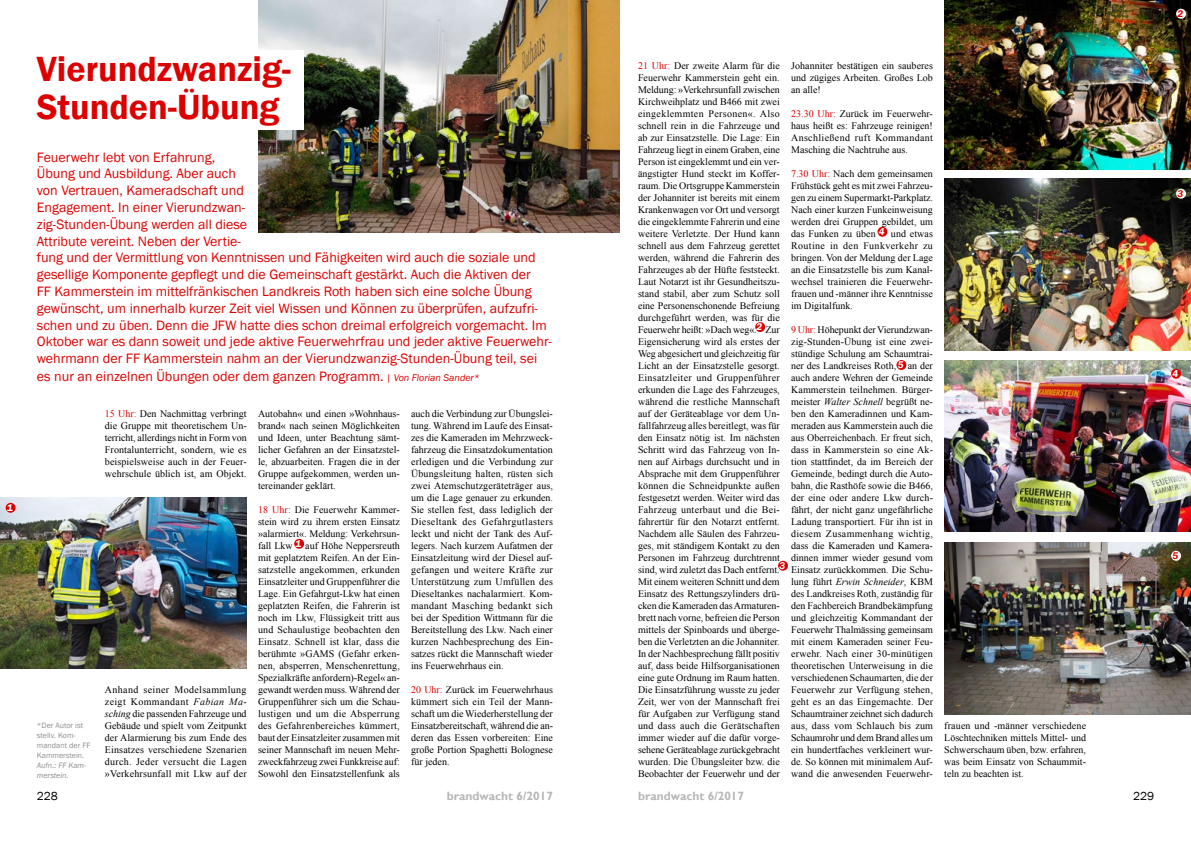
<style>
.page{position:relative;width:1191px;height:842px;background:#fff}
.page>*{position:absolute;margin:0;border:0;box-sizing:border-box;transform-origin:0 0}
.t1{font:600 36px/38px "Franklin Gothic";color:#dc0000}
.t2{font:14px/16.9px "Franklin Gothic";color:#dc0000}
.t3{font:700 12px "Gill Sans";color:#b6b7b6}
.t4{font:12px "Franklin Gothic";color:#000}
.t5{font:10px/12px "Times New Roman";color:#000;text-align:justify}
.t6{font:600 10px "Franklin Gothic";color:#fff}
.t7{font:600 10px "Franklin Gothic";color:#dc0000}
.t8{font:8px/10px "Franklin Gothic";color:#8f908e}
.t9{font:italic 8px/10px "Franklin Gothic";color:#8f908e}
.s1{font-style:italic;font-size:10px}
.s2{color:#dc0000}
.s3{font-style:italic}
</style>
<div class="page">
<img style="left:258px;top:0;width:361px;height:232px">
<div style="left:247px;top:50px;width:56px;height:80px;background:#fff"></div>
<img style="left:944px;top:0;width:247px;height:169px">
<img style="left:944px;top:179px;width:247px;height:171px">
<img style="left:0;top:497px;width:247px;height:172px">
<img style="left:944px;top:360px;width:247px;height:171px">
<img style="left:944px;top:543px;width:247px;height:171px">
<div style="left:6px;top:503px;width:10px;height:10px;background:#dc0000;border-radius:50%"></div>
<div style="left:1171px;top:551px;width:10px;height:10px;background:#fff;border-radius:50%"></div>
<div style="left:1176px;top:9px;width:10px;height:10px;background:#fff;border-radius:50%"></div>
<div style="left:1176px;top:189px;width:10px;height:10px;background:#fff;border-radius:50%"></div>
<div style="left:1171px;top:369px;width:10px;height:10px;background:#dc0000;border-radius:50%"></div>
<div style="left:294px;top:539px;width:10px;height:10px;background:#dc0000;border-radius:50%"></div>
<div style="left:755px;top:322px;width:10px;height:10px;background:#dc0000;border-radius:50%"></div>
<div style="left:778px;top:561px;width:10px;height:10px;background:#dc0000;border-radius:50%"></div>
<div style="left:877px;top:227px;width:10px;height:10px;background:#dc0000;border-radius:50%"></div>
<div style="left:896px;top:360px;width:10px;height:10px;background:#dc0000;border-radius:50%"></div>
<p class="t6" style="left:7px;top:501px;width:9px">1</p>
<h1 class="t1" style="left:37px;top:50px;width:256px">Vierundzwanzig-<br>Stunden-Übung</h1>
<p class="t2" style="left:37px;top:149px;width:516px">Feuerwehr lebt von Erfahrung,<br>Übung und Ausbildung. Aber auch<br>von Vertrauen, Kameradschaft und<br>Engagement. In einer Vierundzwan-<br>zig-Stunden-Übung werden all diese<br>Attribute vereint. Neben der Vertie-<br>fung und der Vermittlung von Kenntnissen und Fähigkeiten wird auch die soziale und gesellige Komponente gepflegt und die Gemeinschaft gestärkt. Auch die Aktiven der<br>FF Kammerstein im mittelfränkischen Landkreis Roth haben sich eine solche Übung gewünscht, um innerhalb kurzer Zeit viel Wissen und Können zu überprüfen, aufzufri&shy;schen und zu üben. Denn die JFW hatte dies schon dreimal erfolgreich vorgemacht. Im Oktober war es dann soweit und jede aktive Feuerwehrfrau und jeder aktive Feuerwehr&shy;wehrmann der FF Kammerstein nahm an der Vierundzwanzig-Stunden-Übung teil, sei es nur an einzelnen Übungen oder dem ganzen Programm. <span class="s1">| Von Florian Sander*</span></p>
<p class="t8" style="left:37px;top:720px;width:55px">*Der Autor ist stellv. Kom&shy;mandant der FF<br>Kammerstein.</p>
<p class="t9" style="left:37px;top:760px;width:51px">Aufn.: FF Kam&shy;merstein.</p>
<p class="t5" style="left:105px;top:407px;width:143px"><span class="s2">15 Uhr:</span> Den Nachmittag verbringt die Gruppe mit theoretischem Un&shy;terricht, allerdings nicht in Form von Frontalunterricht, sondern, wie es beispielsweise auch in der Feuer&shy;wehrschule üblich ist, am Objekt.</p>
<p class="t5" style="left:105px;top:683px;width:143px">Anhand seiner Modelsammlung zeigt Kommandant <span class="s3">Fabian Ma&shy;sching</span> die passenden Fahrzeuge und Gebäude und spielt vom Zeitpunkt der Alarmierung bis zum Ende des Einsatzes verschiedene Szenarien durch. Jeder versucht die Lagen »Verkehrsunfall mit Lkw auf der</p>
<p class="t5" style="left:258px;top:407px;width:143px">Autobahn« und einen »Wohnhaus&shy;brand« nach seinen Möglichkeiten und Ideen, unter Beachtung sämt&shy;licher Gefahren an der Einsatzstel&shy;le, abzuarbeiten. Fragen die in der Gruppe aufgekommen, werden un&shy;tereinander geklärt.</p>
<p class="t5" style="left:258px;top:503px;width:143px"><span class="s2">18 Uhr:</span> Die Feuerwehr Kammer&shy;stein wird zu ihrem ersten Einsatz »alarmiert«. Meldung: Verkehrsun&shy;fall Lkw auf Höhe Neppersreuth mit geplatztem Reifen. An der Ein&shy;satzstelle angekommen, erkunden Einsatzleiter und Gruppenführer die Lage. Ein Gefahrgut-Lkw hat einen geplatzten Reifen, die Fahrerin ist noch im Lkw, Flüssigkeit tritt aus und Schaulustige beobachten den Einsatz. Schnell ist klar, dass die berühmte »GAMS (Gefahr erken&shy;nen, absperren, Menschenrettung, Spezialkräfte anfordern)-Regel« an&shy;gewandt werden muss. Während der Gruppenführer sich um die Schau&shy;lustigen und um die Absperrung des Gefahrenbereiches kümmert, baut der Einsatzleiter zusammen mit seiner Mannschaft im neuen Mehr&shy;zweckfahrzeug zwei Funkkreise auf:<br>Sowohl den Einsatzstellenfunk als</p>
<p class="t6" style="left:295px;top:537px;width:9px">1</p>
<p class="t5" style="left:411px;top:407px;width:143px">auch die Verbindung zur Übungslei&shy;tung. Während im Laufe des Einsat&shy;zes die Kameraden im Mehrzweck&shy;fahrzeug die Einsatzdokumentation erledigen und die Verbindung zur Übungsleitung halten, rüsten sich zwei Atemschutzgeräteträger aus, um die Lage genauer zu erkunden.<br>Sie stellen fest, dass lediglich der Dieseltank des Gefahrgutlasters leckt und nicht der Tank des Auf&shy;legers. Nach kurzem Aufatmen der Einsatzleitung wird der Diesel auf&shy;gefangen und weitere Kräfte zur Unterstützung zum Umfüllen des Dieseltankes nachalarmiert. Kom&shy;mandant Masching bedankt sich bei der Spedition Wittmann für die Bereitstellung des Lkw. Nach einer kurzen Nachbesprechung des Ein&shy;satzes rückt die Mannschaft wieder ins Feuerwehrhaus ein.</p>
<p class="t5" style="left:411px;top:683px;width:143px"><span class="s2">20 Uhr:</span> Zurück im Feuerwehrhaus kümmert sich ein Teil der Mann&shy;schaft um die Wiederherstellung der Einsatzbereitschaft, während die an&shy;deren das Essen vorbereiten: Eine große Portion Spaghetti Bolognese für jeden.</p>
<p class="t5" style="left:638px;top:59px;width:143px"><span class="s2">21 Uhr:</span> Der zweite Alarm für die Feuerwehr Kammerstein geht ein.<br>Meldung: »Verkehrsunfall zwischen Kirchweihplatz und B466 mit zwei eingeklemmten Personen«. Also schnell rein in die Fahrzeuge und ab zur Einsatzstelle. Die Lage: Ein Fahrzeug liegt in einem Graben, eine Person ist eingeklemmt und ein ver&shy;ängstigter Hund steckt im Koffer&shy;raum. Die Ortsgruppe Kammerstein der Johanniter ist bereits mit einem Krankenwagen vor Ort und versorgt die eingeklemmte Fahrerin und eine weitere Verletzte. Der Hund kann schnell aus dem Fahrzeug gerettet werden, während die Fahrerin des Fahrzeuges ab der Hüfte feststeckt.<br>Laut Notarzt ist ihr Gesundheitszu&shy;stand stabil, aber zum Schutz soll eine Personenschonende Befreiung durchgeführt werden, was für die Feuerwehr heißt: »Dach weg«. Zur Eigensicherung wird als erstes der Weg abgesichert und gleichzeitig für Licht an der Einsatzstelle gesorgt.<br>Einsatzleiter und Gruppenführer erkunden die Lage des Fahrzeuges, während die restliche Mannschaft auf der Geräteablage vor dem Un&shy;fallfahrzeug alles bereitlegt, was für den Einsatz nötig ist. Im nächsten Schritt wird das Fahrzeug von In&shy;nen auf Airbags durchsucht und in Absprache mit dem Gruppenführer können die Schneidpunkte außen festgesetzt werden. Weiter wird das Fahrzeug unterbaut und die Bei&shy;fahrertür für den Notarzt entfernt.<br>Nachdem alle Säulen des Fahrzeu&shy;ges, mit ständigem Kontakt zu den Personen im Fahrzeug durchtrennt sind, wird zuletzt das Dach entfernt.<br>Mit einem weiteren Schnitt und dem Einsatz des Rettungszylinders drü&shy;cken die Kameraden das Armaturen&shy;brett nach vorne, befreien die Person mittels der Spinboards und überge&shy;ben die Verletzten an die Johanniter.<br>In der Nachbesprechung fällt positiv auf, dass beide Hilfsorganisationen eine gute Ordnung im Raum hatten.<br>Die Einsatzführung wusste zu jeder Zeit, wer von der Mannschaft frei für Aufgaben zur Verfügung stand und dass auch die Gerätschaften immer wieder auf die dafür vorge&shy;sehene Geräteablage zurückgebracht wurden. Die Übungsleiter bzw. die Beobachter der Feuerwehr und der</p>
<p class="t5" style="left:791px;top:59px;width:143px">Johanniter bestätigen ein sauberes und zügiges Arbeiten. Großes Lob an alle!</p>
<p class="t5" style="left:791px;top:107px;width:143px"><span class="s2">23.30 Uhr:</span> Zurück im Feuerwehr&shy;haus heißt es: Fahrzeuge reinigen!<br>Anschließend ruft Kommandant Masching die Nachtruhe aus.</p>
<p class="t5" style="left:791px;top:167px;width:143px"><span class="s2">7.30 Uhr:</span> Nach dem gemeinsamen Frühstück geht es mit zwei Fahrzeu&shy;gen zu einem Supermarkt-Parkplatz.<br>Nach einer kurzen Funkeinweisung werden drei Gruppen gebildet, um das Funken zu üben</p>
<p class="t6" style="left:878px;top:225px;width:9px">4</p>
<p class="t5" style="left:791px;top:227px;width:143px;text-indent:100px">und etwas Routine in den Funkverkehr zu bringen. Von der Meldung der Lage an die Einsatzstelle bis zum Kanal&shy;wechsel trainieren die Feuerwehr&shy;frauen und -männer ihre Kenntnisse im Digitalfunk.</p>
<p class="t5" style="left:791px;top:323px;width:143px"><span class="s2">9 Uhr:</span> Höhepunkt der Vierundzwan&shy;zig-Stunden-Übung ist eine zwei&shy;stündige Schulung am Schaumtrai&shy;ner des Landkreises Roth, an der auch andere Wehren der Gemeinde Kammerstein teilnehmen. Bürger&shy;meister <span class="s3">Walter Schnell</span> begrüßt ne&shy;ben den Kameradinnen und Kam&shy;meraden aus Kammerstein auch die aus Oberreichenbach. Er freut sich, dass in Kammerstein so eine Ak&shy;tion stattfindet, da im Bereich der Gemeinde, bedingt durch die Auto&shy;bahn, die Rasthöfe sowie die B466, der eine oder andere Lkw durch&shy;fährt, der nicht ganz ungefährliche Ladung transportiert. Für ihn ist in diesem Zusammenhang wichtig, dass die Kameraden und Kamera&shy;dinnen immer wieder gesund vom Einsatz zurückkommen. Die Schu&shy;lung führt <span class="s3">Erwin Schneider</span>, KBM des Landkreises Roth, zuständig für den Fachbereich Brandbekämpfung und gleichzeitig Kommandant der Feuerwehr Thalmässing gemeinsam mit einem Kameraden seiner Feu&shy;erwehr. Nach einer 30-minütigen theoretischen Unterweisung in die verschiedenen Schaumarten, die der Feuerwehr zur Verfügung stehen, geht es an das Eingemachte. Der Schaumtrainer zeichnet sich dadurch aus, dass vom Schlauch bis zum Schaumrohr und dem Brand alles um ein hundertfaches verkleinert wur&shy;de. So können mit minimalem Auf&shy;wand die anwesenden Feuerwehr-</p>
<p class="t6" style="left:756px;top:321px;width:9px">2</p>
<p class="t6" style="left:897px;top:359px;width:9px">5</p>
<p class="t6" style="left:779px;top:559px;width:9px">3</p>
<p class="t5" style="left:944px;top:719px;width:143px">frauen und -männer verschiedene Löschtechniken mittels Mittel- und Schwerschaum üben, bzw. erfahren, was beim Einsatz von Schaummit&shy;teln zu beachten ist.</p>
<p class="t4" style="left:37px;top:788px;width:23px">228</p>
<p class="t3" style="left:447px;top:788px;width:108px">brandwacht 6/2017</p>
<p class="t3" style="left:638px;top:788px;width:108px">brandwacht 6/2017</p>
<p class="t4" style="left:1133px;top:788px;width:23px">229</p>
<p class="t7" style="left:1177px;top:7px;width:9px">2</p>
<p class="t7" style="left:1177px;top:187px;width:9px">3</p>
<p class="t6" style="left:1172px;top:367px;width:9px">4</p>
<p class="t7" style="left:1172px;top:549px;width:9px">5</p>
</div>
